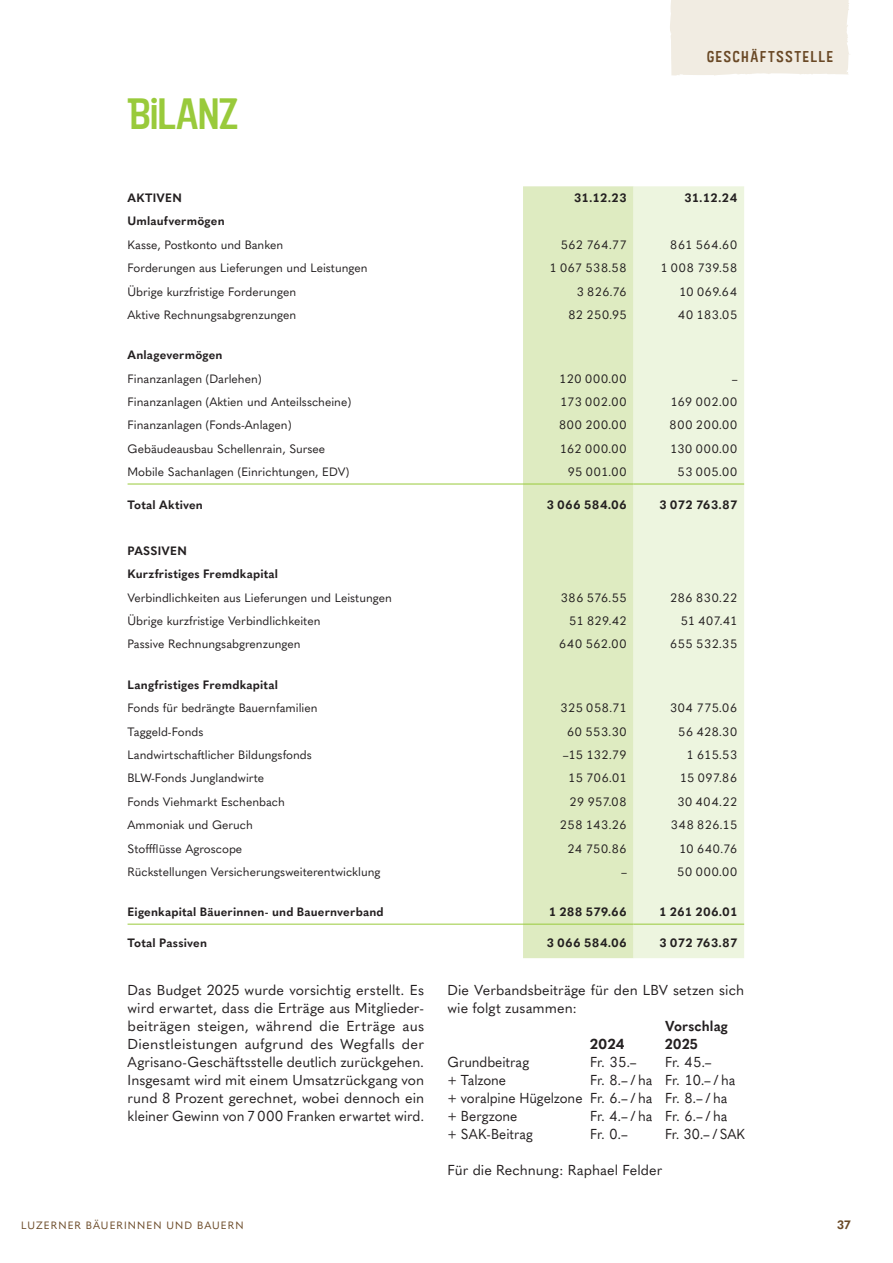
<style>
.page{position:relative;width:893px;height:1263px;background:#fff}
.page>*{position:absolute;margin:0;border:0;box-sizing:border-box;transform-origin:0 0}
.t1{font:42px "Kon Tiki JF Aloha";letter-spacing:-.01em;color:#99ca3b}
.t2{font:15px "Kon Tiki JF Aloha";letter-spacing:.12em;color:#6a4926}
.t3{font:14.25px/18px "Quasimoda";color:#231f20;text-align:justify}
.t4{font:14.25px/18px "Quasimoda";color:#231f20;scale:.96 1}
.t5{font:14.25px "Quasimoda";color:#231f20;scale:.95 1}
.t6{font:700 14.25px "Quasimoda";letter-spacing:.005em;color:#231f20;scale:.96 1}
.t7{font:700 14.25px "Quasimoda";letter-spacing:.005em;color:#231f20}
.t8{font:12px "Quasimoda";color:#231f20}
.t9{font:700 12px/23.4px "Quasimoda";letter-spacing:.015em;color:#231f20}
.t10{font:700 12px "Quasimoda";color:#6a4926}
.t11{font:10.5px "Quasimoda";letter-spacing:.11em;color:#6a4926}
</style>
<div class="page">
<div style="left:523px;top:186px;width:111px;height:772px;background:#deebc1"></div>
<div style="left:634px;top:186px;width:110px;height:772px;background:#edf5df"></div>
<hr style="left:128px;top:484px;width:395px;height:1px;background:#99ca3b">
<hr style="left:523px;top:484px;width:111px;height:1px;background:#99ca3b">
<hr style="left:634px;top:484px;width:110px;height:1px;background:#99ca3b">
<hr style="left:128px;top:924px;width:395px;height:1px;background:#99ca3b">
<hr style="left:523px;top:924px;width:111px;height:1px;background:#99ca3b">
<hr style="left:634px;top:924px;width:110px;height:1px;background:#99ca3b">
<div style="left:670px;top:0;width:180px;height:76px;background:#f1ece2"></div>
<h1 class="t1" style="left:128px;top:88px;width:112px">BILANZ</h1>
<p class="t2" style="left:707px;top:47px;width:127px">GESCHÄFTSSTELLE</p>
<p class="t9" style="left:128px;top:185px;width:56px">AKTIVEN</p>
<p class="t9" style="left:573px;top:185px;width:55px">31.12.23</p>
<p class="t9" style="left:684px;top:185px;width:56px">31.12.24</p>
<p class="t9" style="left:128px;top:209px;width:99px">Umlaufvermögen</p>
<p class="t8" style="left:128px;top:235px;width:157px">Kasse, Postkonto und Banken</p>
<p class="t8" style="left:560px;top:235px;width:69px">562 764.77</p>
<p class="t8" style="left:670px;top:235px;width:70px">861 564.60</p>
<p class="t8" style="left:128px;top:259px;width:242px">Forderungen aus Lieferungen und Leistungen</p>
<p class="t8" style="left:549px;top:259px;width:80px">1 067 538.58</p>
<p class="t8" style="left:660px;top:259px;width:80px">1 008 739.58</p>
<p class="t8" style="left:128px;top:282px;width:170px">Übrige kurzfristige Forderungen</p>
<p class="t8" style="left:576px;top:282px;width:53px">3 826.76</p>
<p class="t8" style="left:679px;top:282px;width:61px">10 069.64</p>
<p class="t8" style="left:128px;top:305px;width:170px">Aktive Rechnungsabgrenzungen</p>
<p class="t8" style="left:568px;top:305px;width:61px">82 250.95</p>
<p class="t8" style="left:677px;top:305px;width:62px">40 183.05</p>
<p class="t9" style="left:128px;top:342px;width:97px">Anlagevermögen</p>
<p class="t8" style="left:128px;top:369px;width:136px">Finanzanlagen (Darlehen)</p>
<p class="t8" style="left:559px;top:369px;width:70px">120 000.00</p>
<p class="t8" style="left:732px;top:369px;width:7px">–</p>
<p class="t8" style="left:128px;top:393px;width:225px">Finanzanlagen (Aktien und Anteilsscheine)</p>
<p class="t8" style="left:559px;top:393px;width:69px">173 002.00</p>
<p class="t8" style="left:670px;top:393px;width:70px">169 002.00</p>
<p class="t8" style="left:128px;top:416px;width:166px">Finanzanlagen (Fonds-Anlagen)</p>
<p class="t8" style="left:558px;top:416px;width:70px">800 200.00</p>
<p class="t8" style="left:669px;top:416px;width:70px">800 200.00</p>
<p class="t8" style="left:128px;top:439px;width:199px">Gebäudeausbau Schellenrain, Sursee</p>
<p class="t8" style="left:559px;top:439px;width:69px">162 000.00</p>
<p class="t8" style="left:669px;top:439px;width:70px">130 000.00</p>
<p class="t8" style="left:128px;top:463px;width:224px">Mobile Sachanlagen (Einrichtungen, EDV)</p>
<p class="t8" style="left:567px;top:463px;width:62px">95 001.00</p>
<p class="t8" style="left:677px;top:463px;width:62px">53 005.00</p>
<p class="t9" style="left:128px;top:492px;width:77px">Total Aktiven</p>
<p class="t9" style="left:546px;top:492px;width:82px">3 066 584.06</p>
<p class="t9" style="left:659px;top:492px;width:80px">3 072 763.87</p>
<p class="t9" style="left:128px;top:538px;width:152px">PASSIVEN<br>Kurzfristiges Fremdkapital</p>
<p class="t8" style="left:128px;top:588px;width:266px">Verbindlichkeiten aus Lieferungen und Leistungen</p>
<p class="t8" style="left:560px;top:588px;width:69px">386 576.55</p>
<p class="t8" style="left:670px;top:588px;width:70px">286 830.22</p>
<p class="t8" style="left:128px;top:612px;width:194px">Übrige kurzfristige Verbindlichkeiten</p>
<p class="t8" style="left:569px;top:612px;width:60px">51 829.42</p>
<p class="t8" style="left:680px;top:612px;width:59px">51 407.41</p>
<p class="t8" style="left:128px;top:635px;width:175px">Passive Rechnungsabgrenzungen</p>
<p class="t8" style="left:559px;top:635px;width:70px">640 562.00</p>
<p class="t8" style="left:669px;top:635px;width:70px">655 532.35</p>
<p class="t9" style="left:128px;top:672px;width:152px">Langfristiges Fremdkapital</p>
<p class="t8" style="left:128px;top:699px;width:192px">Fonds für bedrängte Bauernfamilien</p>
<p class="t8" style="left:560px;top:699px;width:69px">325 058.71</p>
<p class="t8" style="left:669px;top:699px;width:70px">304 775.06</p>
<p class="t8" style="left:128px;top:722px;width:77px">Taggeld-Fonds</p>
<p class="t8" style="left:566px;top:722px;width:62px">60 553.30</p>
<p class="t8" style="left:678px;top:722px;width:62px">56 428.30</p>
<p class="t8" style="left:128px;top:746px;width:186px">Landwirtschaftlicher Bildungsfonds</p>
<p class="t8" style="left:563px;top:746px;width:66px">–15 132.79</p>
<p class="t8" style="left:686px;top:746px;width:53px">1 615.53</p>
<p class="t8" style="left:128px;top:769px;width:138px">BLW-Fonds Junglandwirte</p>
<p class="t8" style="left:568px;top:769px;width:61px">15 706.01</p>
<p class="t8" style="left:679px;top:769px;width:60px">15 097.86</p>
<p class="t8" style="left:128px;top:792px;width:159px">Fonds Viehmarkt Eschenbach</p>
<p class="t8" style="left:569px;top:792px;width:60px">29 957.08</p>
<p class="t8" style="left:677px;top:792px;width:63px">30 404.22</p>
<p class="t8" style="left:128px;top:816px;width:127px">Ammoniak und Geruch</p>
<p class="t8" style="left:559px;top:816px;width:69px">258 143.26</p>
<p class="t8" style="left:670px;top:816px;width:69px">348 826.15</p>
<p class="t8" style="left:128px;top:839px;width:116px">Stoffflüsse Agroscope</p>
<p class="t8" style="left:567px;top:839px;width:62px">24 750.86</p>
<p class="t8" style="left:678px;top:839px;width:61px">10 640.76</p>
<p class="t8" style="left:128px;top:863px;width:254px">Rückstellungen Versicherungsweiterentwicklung</p>
<p class="t8" style="left:621px;top:863px;width:7px">–</p>
<p class="t8" style="left:677px;top:863px;width:63px">50 000.00</p>
<p class="t9" style="left:128px;top:900px;width:258px">Eigenkapital Bäuerinnen- und Bauernverband</p>
<p class="t9" style="left:548px;top:900px;width:80px">1 288 579.66</p>
<p class="t9" style="left:658px;top:900px;width:81px">1 261 206.01</p>
<p class="t9" style="left:128px;top:930px;width:81px">Total Passiven</p>
<p class="t9" style="left:546px;top:930px;width:82px">3 066 584.06</p>
<p class="t9" style="left:659px;top:930px;width:80px">3 072 763.87</p>
<p class="t3" style="left:128px;top:980px;width:298px">Das Budget 2025 wurde vorsichtig erstellt. Es wird erwartet, dass die Erträge aus Mitglieder&shy;beiträgen steigen, während die Erträge aus Dienstleistungen aufgrund des Wegfalls der Agrisano-Geschäftsstelle deutlich zurückgehen.<br>Insgesamt wird mit einem Umsatzrückgang von rund 8 Prozent gerechnet, wobei dennoch ein kleiner Gewinn von 7 000 Franken erwartet wird.</p>
<p class="t3" style="left:448px;top:980px;width:298px">Die Verbandsbeiträge für den LBV setzen sich wie folgt zusammen:</p>
<p class="t6" style="left:665px;top:1015px;width:67px">Vorschlag</p>
<p class="t7" style="left:590px;top:1033px;width:36px">2024</p>
<p class="t6" style="left:665px;top:1033px;width:36px">2025</p>
<p class="t4" style="left:448px;top:1052px;width:87px">Grundbeitrag</p>
<p class="t4" style="left:590px;top:1052px;width:50px">Fr. 35.–</p>
<p class="t4" style="left:665px;top:1052px;width:50px">Fr. 45.–</p>
<p class="t4" style="left:448px;top:1070px;width:63px">+ Talzone</p>
<p class="t4" style="left:448px;top:1070px;width:301px;text-indent:143px">Fr. 8.– / ha Fr. 10.– / ha + voralpine Hügelzone Fr. 6.– / ha Fr. 8.– / ha + Bergzone</p>
<p class="t4" style="left:590px;top:1106px;width:144px">Fr. 4.– / ha Fr. 6.– / ha</p>
<p class="t5" style="left:448px;top:1123px;width:91px">+ SAK-Beitrag</p>
<p class="t5" style="left:590px;top:1123px;width:41px">Fr. 0.–</p>
<p class="t5" style="left:665px;top:1123px;width:85px">Fr. 30.– / SAK</p>
<p class="t3" style="left:448px;top:1160px;width:216px">Für die Rechnung: Raphael Felder</p>
<p class="t11" style="left:21px;top:1217px;width:224px">LUZERNER BÄUERINNEN UND BAUERN</p>
<p class="t10" style="left:837px;top:1215px;width:15px">37</p>
</div>
